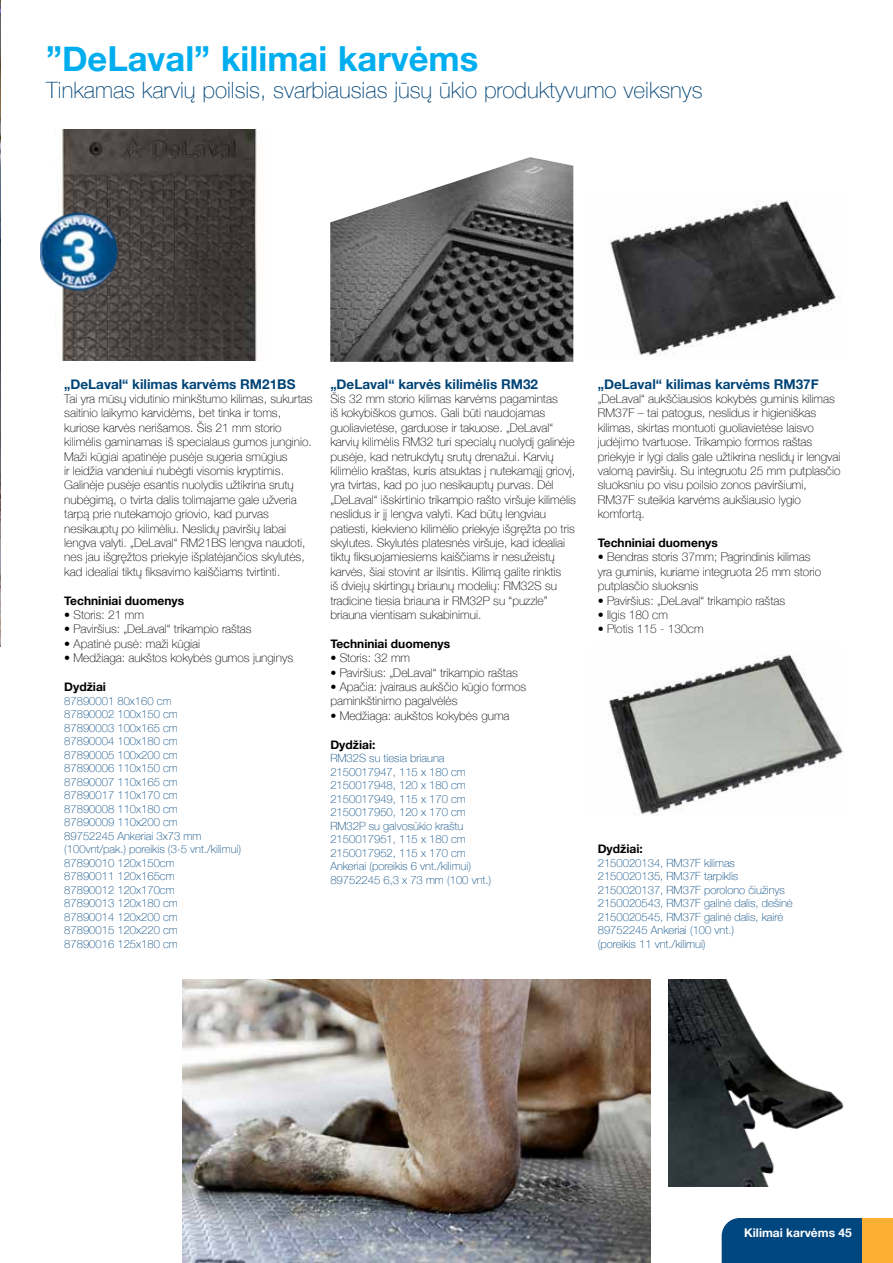
<style>
.page{position:relative;width:893px;height:1263px;background:#fff}
.page>*{position:absolute;margin:0;border:0;box-sizing:border-box;transform-origin:0 0}
.t1{font:700 34.5px "Helvetica Neue";color:#00aeef}
.t2{font:100 22.5px "Helvetica Neue";color:#047}
.t3{font:700 13.5px "Helvetica Neue";color:#047}
.t4{font:100 12px/14.4px "Helvetica Neue";color:#000}
.t5{font:700 12px "Helvetica Neue";color:#000}
.t6{font:700 12px "Helvetica Neue";color:#fff}
.t7{font:100 11.25px/13.5px "Helvetica Neue";color:#00467f}
</style>
<div class="page">
<div style="left:722px;top:1218px;width:140px;height:45px;background:#00467f"></div>
<div style="left:862px;top:1218px;width:31px;height:45px;background:#fbaf34"></div>
<img style="left:0;top:0;width:1px;height:646px">
<img style="left:62px;top:129px;width:195px;height:231px">
<img style="left:41px;top:202px;width:85px;height:93px">
<img style="left:183px;top:980px;width:468px;height:283px">
<img style="left:330px;top:157px;width:243px;height:205px">
<img style="left:668px;top:980px;width:175px;height:206px">
<img style="left:609px;top:200px;width:231px;height:155px">
<img style="left:609px;top:654px;width:234px;height:161px">
<h1 class="t1" style="left:46px;top:32px;width:434px">”DeLaval” kilimai karvėms</h1>
<h2 class="t2" style="left:46px;top:73px;width:658px">Tinkamas karvių poilsis, svarbiausias jūsų ūkio produktyvumo veiksnys</h2>
<p class="t3" style="left:64px;top:373px;width:233px">„DeLaval“ kilimas karvėms RM21BS</p>
<p class="t4" style="left:64px;top:391px;width:250px">Tai yra mūsų vidutinio minkštumo kilimas, sukurtas saitinio laikymo karvidėms, bet tinka ir toms, kuriose karvės nerišamos. Šis 21 mm storio kilimėlis gaminamas iš specialaus gumos junginio.<br>Maži kūgiai apatinėje pusėje sugeria smūgius<br>ir leidžia vandeniui nubėgti visomis kryptimis.<br>Galinėje pusėje esantis nuolydis užtikrina srutų nubėgimą, o tvirta dalis tolimajame gale užveria tarpą prie nutekamojo griovio, kad purvas nesikauptų po kilimėliu. Neslidų paviršių labai lengva valyti. „DeLaval“ RM21BS lengva naudoti, nes jau išgręžtos priekyje išplatėjančios skylutės, kad idealiai tiktų fiksavimo kaiščiams tvirtinti.</p>
<p class="t5" style="left:64px;top:591px;width:121px">Techniniai duomenys</p>
<p class="t4" style="left:64px;top:607px;width:81px">• Storis: 21 mm</p>
<p class="t4" style="left:64px;top:621px;width:189px">• Paviršius: „DeLaval“ trikampio raštas</p>
<p class="t4" style="left:64px;top:636px;width:137px">• Apatinė pusė: maži kūgiai</p>
<p class="t4" style="left:64px;top:650px;width:231px">• Medžiaga: aukštos kokybės gumos junginys</p>
<p class="t5" style="left:64px;top:677px;width:43px">Dydžiai</p>
<p class="t7" style="left:64px;top:693px;width:178px">87890001 80x160 cm<br>87890002 100x150 cm<br>87890003 100x165 cm<br>87890004 100x180 cm<br>87890005 100x200 cm<br>87890006 110x150 cm<br>87890007 110x165 cm<br>87890017 110x170 cm<br>87890008 110x180 cm<br>87890009 110x200 cm<br>89752245 Ankeriai 3x73 mm (100vnt/pak.) poreikis (3-5 vnt./kilimui)<br>87890010 120x150cm<br>87890011 120x165cm<br>87890012 120x170cm<br>87890013 120x180 cm<br>87890014 120x200 cm<br>87890015 120x220 cm<br>87890016 125x180 cm</p>
<p class="t3" style="left:330px;top:373px;width:209px">„DeLaval“ karvės kilimėlis RM32</p>
<p class="t4" style="left:330px;top:391px;width:247px">Šis 32 mm storio kilimas karvėms pagamintas<br>iš kokybiškos gumos. Gali būti naudojamas guoliavietėse, garduose ir takuose. „DeLaval“ karvių kilimėlis RM32 turi specialų nuolydį galinėje pusėje, kad netrukdytų srutų drenažui. Karvių kilimėlio kraštas, kuris atsuktas į nutekamąjį griovį, yra tvirtas, kad po juo nesikauptų purvas. Dėl „DeLaval“ išskirtinio trikampio rašto viršuje kilimėlis neslidus ir jį lengva valyti. Kad būtų lengviau patiesti, kiekvieno kilimėlio priekyje išgręžta po tris skylutes. Skylutės platesnės viršuje, kad idealiai tiktų fiksuojamiesiems kaiščiams ir nesužeistų karvės, šiai stovint ar ilsintis. Kilimą galite rinktis<br>iš dviejų skirtingų briaunų modelių: RM32S su tradicine tiesia briauna ir RM32P su “puzzle” briauna vientisam sukabinimui.</p>
<p class="t5" style="left:330px;top:634px;width:121px">Techniniai duomenys</p>
<p class="t4" style="left:330px;top:650px;width:81px">• Storis: 32 mm</p>
<p class="t4" style="left:330px;top:665px;width:189px">• Paviršius: „DeLaval“ trikampio raštas</p>
<p class="t4" style="left:330px;top:679px;width:197px">• Apačia: įvairaus aukščio kūgio formos paminkštinimo pagalvėlės</p>
<p class="t4" style="left:330px;top:708px;width:181px">• Medžiaga: aukštos kokybės guma</p>
<p class="t5" style="left:330px;top:735px;width:47px">Dydžiai:</p>
<p class="t7" style="left:330px;top:751px;width:162px">RM32S su tiesia briauna<br>2150017947, 115 x 180 cm<br>2150017948, 120 x 180 cm<br>2150017949, 115 x 170 cm<br>2150017950, 120 x 170 cm<br>RM32P su galvosūkio kraštu<br>2150017951, 115 x 180 cm<br>2150017952, 115 x 170 cm<br>Ankeriai (poreikis 6 vnt./kilimui)<br>89752245 6,3 x 73 mm (100 vnt.)</p>
<p class="t3" style="left:598px;top:373px;width:222px">„DeLaval“ kilimas karvėms RM37F</p>
<p class="t4" style="left:598px;top:391px;width:244px">„DeLaval“ aukščiausios kokybės guminis kilimas RM37F – tai patogus, neslidus ir higieniškas kilimas, skirtas montuoti guoliavietėse laisvo judėjimo tvartuose. Trikampio formos raštas priekyje ir lygi dalis gale užtikrina neslidų ir lengvai valomą paviršių. Su integruotu 25 mm putplasčio sluoksniu po visu poilsio zonos paviršiumi, RM37F suteikia karvėms aukšiausio lygio komfortą.</p>
<p class="t5" style="left:598px;top:533px;width:121px">Techniniai duomenys</p>
<p class="t4" style="left:598px;top:549px;width:225px">• Bendras storis 37mm; Pagrindinis kilimas yra guminis, kuriame integruota 25 mm storio putplasčio sluoksnis</p>
<p class="t4" style="left:598px;top:593px;width:189px">• Paviršius: „DeLaval“ trikampio raštas</p>
<p class="t4" style="left:598px;top:607px;width:72px">• Ilgis 180 cm</p>
<p class="t4" style="left:598px;top:621px;width:107px">• Plotis 115 - 130cm</p>
<p class="t5" style="left:598px;top:840px;width:47px">Dydžiai:</p>
<p class="t7" style="left:598px;top:856px;width:197px">2150020134, RM37F kilimas 2150020135, RM37F tarpiklis 2150020137, RM37F porolono čiužinys 2150020543, RM37F galinė dalis, dešinė 2150020545, RM37F galinė dalis, kairė 89752245 Ankeriai (100 vnt.)<br>(poreikis 11 vnt./kilimui)</p>
<p class="t6" style="left:744px;top:1223px;width:109px">Kilimai karvėms 45</p>
</div>
